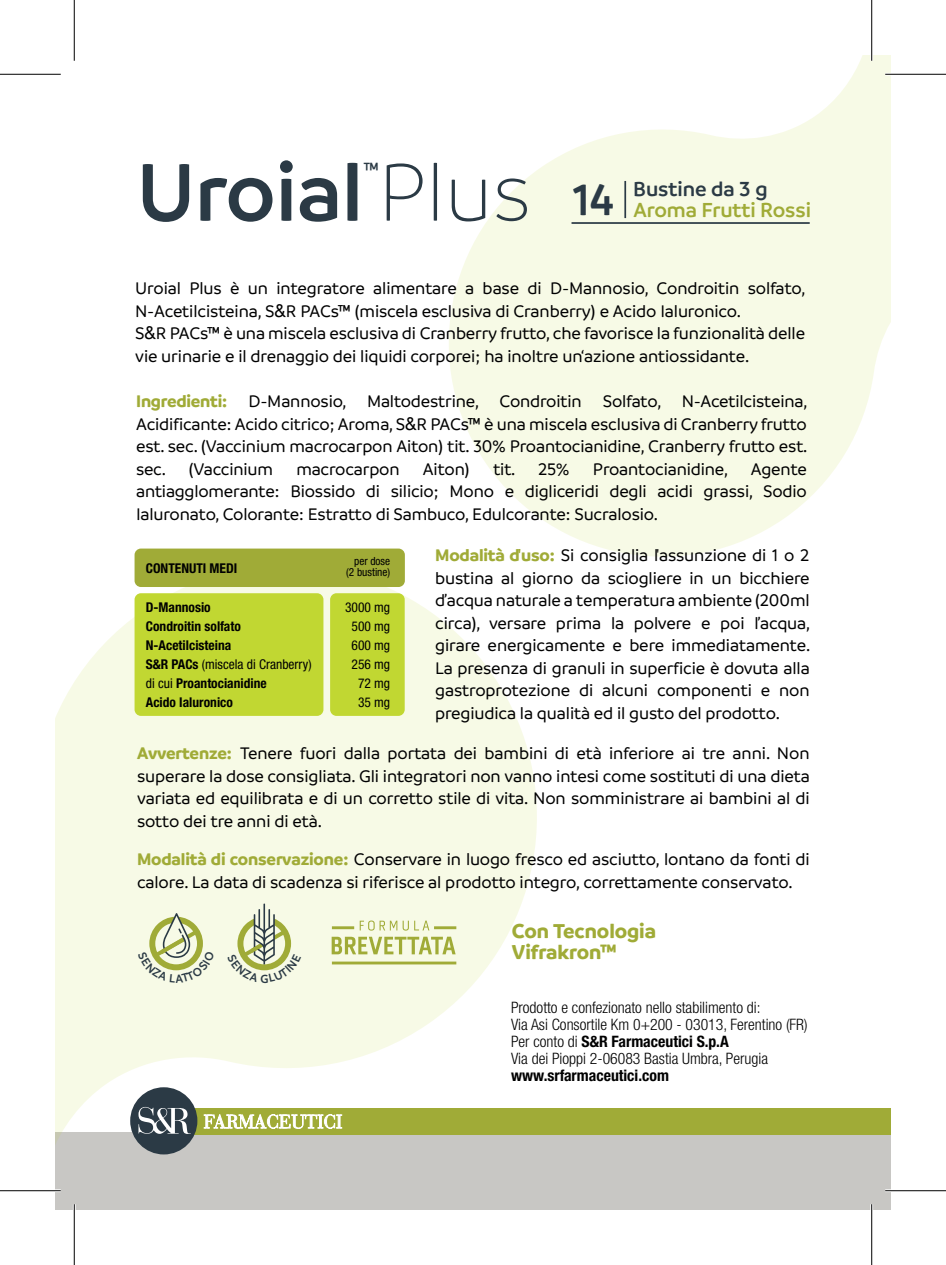
<style>
.page{position:relative;width:946px;height:1265px;background:#fff}
.page>*{position:absolute;margin:0;border:0;box-sizing:border-box;transform-origin:0 0}
.t1{font:600 87.08px "Branding";color:#2b3a45}
.t2{font:600 21.82px/20.9px "Branding";color:#a0ab37}
.t3{font:700 21.6px "Branding";color:#a0ab37}
.t4{font:500 21.38px "Branding";color:#2b3a45}
.t5{font:500 18px/22.5px "Branding";letter-spacing:-.01em;color:#000001;text-align:justify}
.t6{font:300 condensed 15.75px/16.9px "Helvetica Neue LT Std";color:#000001}
.t7{font:700 condensed 15.75px "Helvetica Neue LT Std";color:#000001}
.t8{font:700 condensed 13.5px/19.1px "Helvetica Neue LT Std";color:#000001}
.t9{font:condensed 13.5px/19.1px "Helvetica Neue LT Std";color:#000001;text-align:right}
.t10{font:condensed 11.25px/11.2px "Helvetica Neue LT Std";color:#000001;text-align:right}
.s1{font-weight:300}
.s2{color:#2b3a45}
.s3{font-size:46.57px;color:#2b3a45}
.s4{font-family:"Helvetica Neue";font-weight:400}
.s5{font-weight:700;color:#a0ab37}
.s6{font-weight:400}
.s7{font-weight:700}
</style>
<div class="page">
<div style="left:56px;top:1132px;width:835px;height:78px;background:#c8c7c4"></div>
<div style="left:188px;top:1108px;width:703px;height:26px;background:#a0ab37"></div>
<svg style="left:55px;top:566px;width:482px;height:644px;fill:#f7fae6"></svg>
<svg style="left:449px;top:55px;width:442px;height:502px;fill:#f7fae6"></svg>
<div style="left:130px;top:1087px;width:67px;height:67px;background:#2b3a45;border-radius:50%"></div>
<svg style="left:138px;top:1107px;width:53px;height:27px"></svg>
<svg style="left:204px;top:1114px;width:138px;height:14px"></svg>
<hr style="left:571px;top:222px;width:239px;height:2px;background:#2b3a45">
<svg style="left:332px;top:936px;width:124px;height:18px;background:#cfd595"></svg>
<hr style="left:332px;top:926px;width:22px;height:3px;background:#a0ab37">
<hr style="left:332px;top:961px;width:124px;height:3px;background:#a0ab37">
<svg style="left:360px;top:920px;width:37px;height:10px"></svg>
<svg style="left:403px;top:920px;width:26px;height:10px"></svg>
<hr style="left:434px;top:926px;width:22px;height:3px;background:#a0ab37">
<div style="left:135px;top:593px;width:188px;height:123px;background:#c1d732;border-radius:6px"></div>
<div style="left:330px;top:593px;width:75px;height:123px;background:#c1d732;border-radius:6px"></div>
<div style="left:135px;top:548px;width:270px;height:39px;background:#a0ab37;border-radius:6px"></div>
<hr style="left:624px;top:181px;width:2px;height:37px;background:#2b3a45">
<hr style="left:885px;top:73px;width:61px;height:3px;background:#fff">
<hr style="left:0;top:1189px;width:61px;height:3px;background:#fff">
<hr style="left:885px;top:1189px;width:61px;height:3px;background:#fff">
<hr style="left:73px;top:1204px;width:3px;height:61px;background:#fff">
<hr style="left:870px;top:0;width:3px;height:61px;background:#fff">
<hr style="left:870px;top:1204px;width:3px;height:61px;background:#fff">
<hr style="left:0;top:74px;width:61px;height:1px;background:#000">
<hr style="left:885px;top:74px;width:61px;height:1px;background:#000">
<hr style="left:0;top:1190px;width:61px;height:1px;background:#000">
<hr style="left:885px;top:1190px;width:61px;height:1px;background:#000">
<hr style="left:74px;top:0;width:1px;height:61px;background:#000">
<hr style="left:74px;top:1204px;width:1px;height:61px;background:#000">
<hr style="left:871px;top:0;width:1px;height:61px;background:#000">
<hr style="left:871px;top:1204px;width:1px;height:61px;background:#000">
<svg style="left:227px;top:903px;width:74px;height:80px;background:#dbe0c0"></svg>
<svg style="left:138px;top:913px;width:76px;height:70px;background:#dee3be"></svg>
<h1 class="t1" style="left:137px;top:144px;width:396px">Uroial <span class="s1">Plus</span></h1>
<p class="t4" style="left:363px;top:159px;width:18px">™</p>
<p class="t2" style="left:573px;top:178px;width:240px;text-indent:60px"><span class="s2">Bustine da 3 g<br></span><span class="s3">14</span> Aroma Frutti Rossi</p>
<p class="t5" style="left:135px;top:277px;width:672px;text-align:left">Uroial Plus è un integratore alimentare a base di D-Mannosio, Condroitin solfato, N-Acetilcisteina, S<span class="s4">&amp;</span>R PACs™ (miscela esclusiva di Cranberry) e Acido Ialuronico.<br>S<span class="s4">&amp;</span>R PACs™ è una miscela esclusiva di Cranberry frutto, che favorisce la funzionalità delle vie urinarie e il drenaggio dei liquidi corporei; ha inoltre un‘azione antiossidante.</p>
<p class="t5" style="left:136px;top:390px;width:673px"><span class="s5">Ingredienti:</span> D-Mannosio, Maltodestrine, Condroitin Solfato, N-Acetilcisteina, Acidificante: Acido citrico; Aroma, S<span class="s4">&amp;</span>R PACs™ è una miscela esclusiva di Cranberry frutto est. sec. (Vaccinium macrocarpon Aiton) tit. 30% Proantocianidine, Cranberry frutto est. sec.</p>
<p class="t5" style="left:189px;top:457px;width:86px">(Vaccinium</p>
<p class="t5" style="left:296px;top:457px;width:105px">macrocarpon</p>
<p class="t5" style="left:423px;top:457px;width:48px">Aiton)</p>
<p class="t5" style="left:493px;top:457px;width:24px">tit.</p>
<p class="t5" style="left:538px;top:457px;width:33px">25%</p>
<p class="t5" style="left:593px;top:457px;width:137px">Proantocianidine,</p>
<p class="t5" style="left:136px;top:457px;width:672px;text-indent:615px">Agente antiagglomerante: Biossido di silicio; Mono e digliceridi degli acidi grassi, Sodio Ialuronato, Colorante: Estratto di Sambuco, Edulcorante: Sucralosio.</p>
<p class="t8" style="left:146px;top:558px;width:93px">CONTENUTI MEDI</p>
<p class="t10" style="left:346px;top:555px;width:45px">per dose (2 bustine)</p>
<p class="t8" style="left:146px;top:597px;width:167px">D-Mannosio<br>Condroitin solfato<br>N-Acetilcisteina<br>S&amp;R PACs <span class="s6">(miscela di Cranberry) di cui</span> Proantocianidine<br>Acido Ialuronico</p>
<p class="t9" style="left:345px;top:597px;width:47px">3000 mg<br>500 mg<br>600 mg<br>256 mg<br>72 mg<br>35 mg</p>
<p class="t5" style="left:435px;top:544px;width:377px"><span class="s5">Modalità d'uso:</span> Si consiglia l'assunzione di 1 o 2 bustina al giorno da sciogliere in un bicchiere d’acqua naturale a temperatura ambiente (200ml circa), versare prima la polvere e poi l’acqua, girare energicamente e bere immediatamente.<br>La presenza di granuli in superficie è dovuta alla gastroprotezione di alcuni componenti e non pregiudica la qualità ed il gusto del prodotto.</p>
<p class="t5" style="left:137px;top:742px;width:674px"><span class="s5">Avvertenze:</span> Tenere fuori dalla portata dei bambini di età inferiore ai tre anni. Non superare la dose consigliata. Gli integratori non vanno intesi come sostituti di una dieta variata ed equilibrata e di un corretto stile di vita. Non somministrare ai bambini al di sotto dei tre anni di età.</p>
<p class="t5" style="left:137px;top:848px;width:674px"><span class="s5">Modalità di conservazione:</span> Conservare in luogo fresco ed asciutto, lontano da fonti di calore. La data di scadenza si riferisce al prodotto integro, correttamente conservato.</p>
<p class="t3" style="left:512px;top:918px;width:146px">Con Tecnologia</p>
<p class="t3" style="left:512px;top:940px;width:107px">Vifrakron™</p>
<p class="t6" style="left:511px;top:999px;width:298px">Prodotto e confezionato nello stabilimento di:<br>Via Asi Consortile Km 0+200 - 03013, Ferentino (FR)<br>Per conto di <span class="s7">S&amp;R Farmaceutici S.p.A<br></span>Via dei Pioppi 2-06083 Bastia Umbra, Perugia</p>
<p class="t7" style="left:511px;top:1065px;width:159px">www.srfarmaceutici.com</p>
</div>
